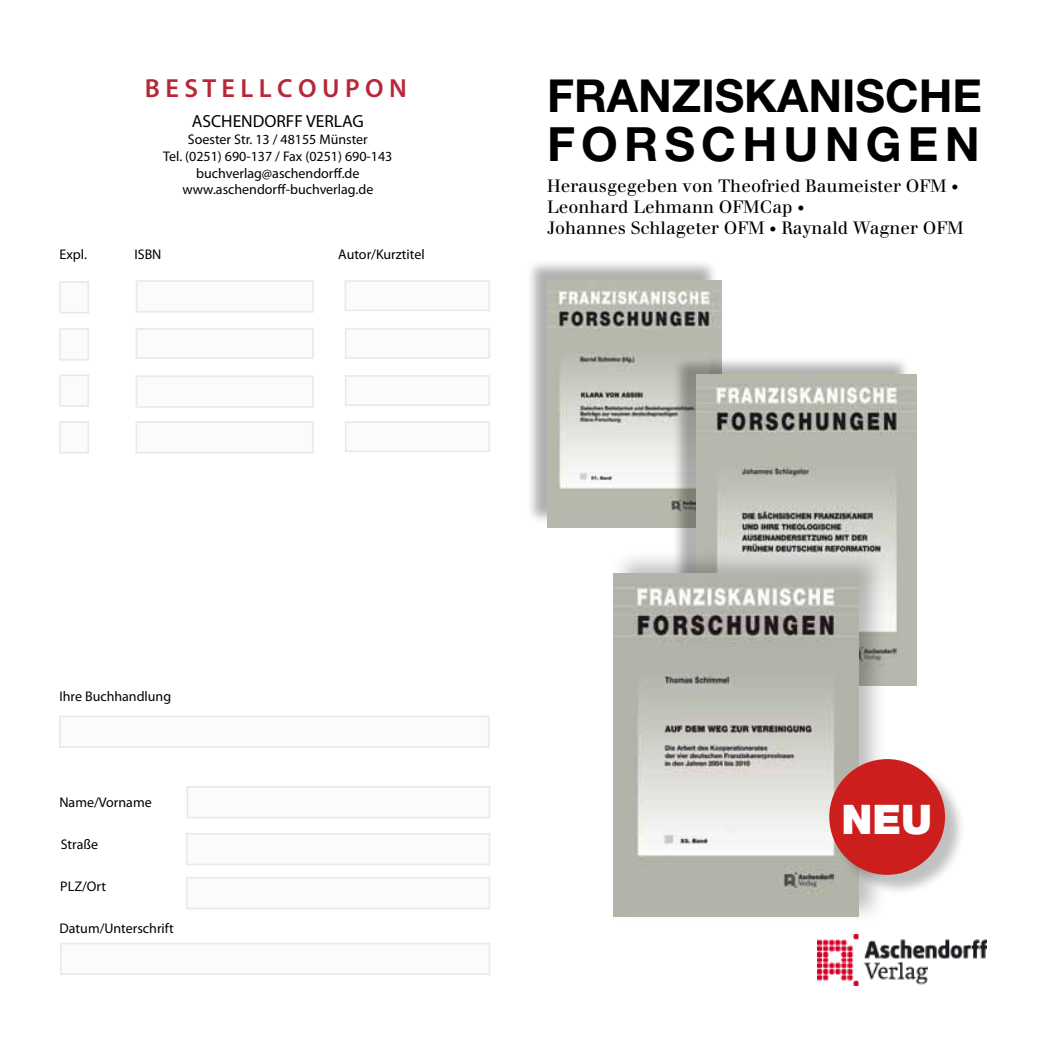
<style>
.page{position:relative;width:1042px;height:1042px;background:#fff}
.page>*{position:absolute;margin:0;border:0;box-sizing:border-box;transform-origin:0 0}
.t1{font:700 47.25px "Helvetica Neue";letter-spacing:.13em;color:#000}
.t2{font:700 45.5px "Helvetica Neue";color:#000}
.t3{font:900 40.77px "Helvetica Neue";color:#fff}
.t4{font:600 26.25px "Myriad Pro";color:#b52838}
.t5{font:17.5px/21px "Walbaum";color:#000}
.t6{font:17.5px "Myriad Pro";color:#000}
.t7{font:14px/16.8px "Myriad Pro";color:#000;text-align:center}
.s1{font-size:14px}
.s2{font-family:"Helvetica Neue";font-size:14px}
</style>
<div class="page">
<div style="left:525px;top:259px;width:193px;height:266px;background:#000;opacity:.31"></div>
<img style="left:547px;top:280px;width:174px;height:247px">
<div style="left:59px;top:281px;width:30px;height:32px;background:#fbfbfb;border:2px solid #e9eaea"></div>
<div style="left:136px;top:280px;width:178px;height:33px;background:#fbfbfb;border:2px solid #e9eaea"></div>
<div style="left:344px;top:280px;width:146px;height:31px;background:#fbfbfb;border:2px solid #e9eaea"></div>
<div style="left:59px;top:328px;width:30px;height:33px;background:#fbfbfb;border:2px solid #e9eaea"></div>
<div style="left:59px;top:374px;width:30px;height:33px;background:#fbfbfb;border:2px solid #e9eaea"></div>
<div style="left:59px;top:421px;width:30px;height:32px;background:#fbfbfb;border:2px solid #e9eaea"></div>
<div style="left:136px;top:328px;width:178px;height:31px;background:#fbfbfb;border:2px solid #e9eaea"></div>
<div style="left:136px;top:375px;width:178px;height:33px;background:#fbfbfb;border:2px solid #e9eaea"></div>
<div style="left:135px;top:421px;width:179px;height:32px;background:#fbfbfb;border:2px solid #e9eaea"></div>
<div style="left:345px;top:328px;width:145px;height:31px;background:#fbfbfb;border:2px solid #e9eaea"></div>
<div style="left:345px;top:375px;width:145px;height:31px;background:#fbfbfb;border:2px solid #e9eaea"></div>
<div style="left:345px;top:421px;width:145px;height:31px;background:#fbfbfb;border:2px solid #e9eaea"></div>
<div style="left:59px;top:715px;width:430px;height:33px;background:#fbfbfb;border:2px solid #e9eaea"></div>
<div style="left:186px;top:786px;width:304px;height:32px;background:#fbfbfb;border:2px solid #e9eaea"></div>
<div style="left:186px;top:833px;width:304px;height:32px;background:#fbfbfb;border:2px solid #e9eaea"></div>
<div style="left:186px;top:877px;width:304px;height:32px;background:#fbfbfb;border:2px solid #e9eaea"></div>
<div style="left:60px;top:942px;width:430px;height:33px;background:#fbfbfb;border:2px solid #e9eaea"></div>
<img style="left:817px;top:935px;width:169px;height:51px">
<div style="left:672px;top:356px;width:239px;height:330px;background:#000;opacity:.31"></div>
<img style="left:696px;top:374px;width:220px;height:311px">
<div style="left:609px;top:548px;width:278px;height:377px;background:#000;opacity:.25"></div>
<img style="left:613px;top:573px;width:246px;height:343px">
<div style="left:832px;top:762px;width:135px;height:134px;background:#000;opacity:.25"></div>
<div style="left:829px;top:759px;width:116px;height:116px;background:#cc1f1d;border-radius:50%"></div>
<h3 class="t4" style="left:145px;top:71px;width:263px">B E S T E L L C O U P O N</h3>
<h2 class="t2" style="left:547px;top:68px;width:436px">FRANZISKANISCHE</h2>
<h1 class="t1" style="left:547px;top:115px;width:434px">FORSCHUNGEN</h1>
<p class="t6" style="left:192px;top:110px;width:174px">ASCHENDORFF VERLAG</p>
<p class="t7" style="left:163px;top:131px;width:231px">Soester Str. 13 / 48155 Münster<br>Tel. (0251) 690-137 / Fax (0251) 690-143 buchverlag@aschendorff.de www.aschendorff-buchverlag.de</p>
<p class="t5" style="left:547px;top:175px;width:418px">Herausgegeben von Theofried Baumeister OFM <span class="s1">•<br></span>Leonhard Lehmann OFMCap <span class="s2">•<br></span>Johannes Schlageter OFM <span class="s2">•</span> Raynald Wagner OFM</p>
<p class="t7" style="left:60px;top:245px;width:29px">Expl.</p>
<p class="t7" style="left:134px;top:245px;width:29px">ISBN</p>
<p class="t7" style="left:338px;top:245px;width:88px">Autor/Kurztitel</p>
<p class="t7" style="left:59px;top:687px;width:113px">Ihre Buchhandlung</p>
<p class="t7" style="left:59px;top:794px;width:94px">Name/Vorname</p>
<p class="t7" style="left:61px;top:836px;width:39px">Straße</p>
<p class="t7" style="left:60px;top:877px;width:47px">PLZ/Ort</p>
<p class="t7" style="left:60px;top:919px;width:116px">Datum/Unterschrift</p>
<h3 class="t3" style="left:841px;top:795px;width:92px">NEU</h3>
</div>
